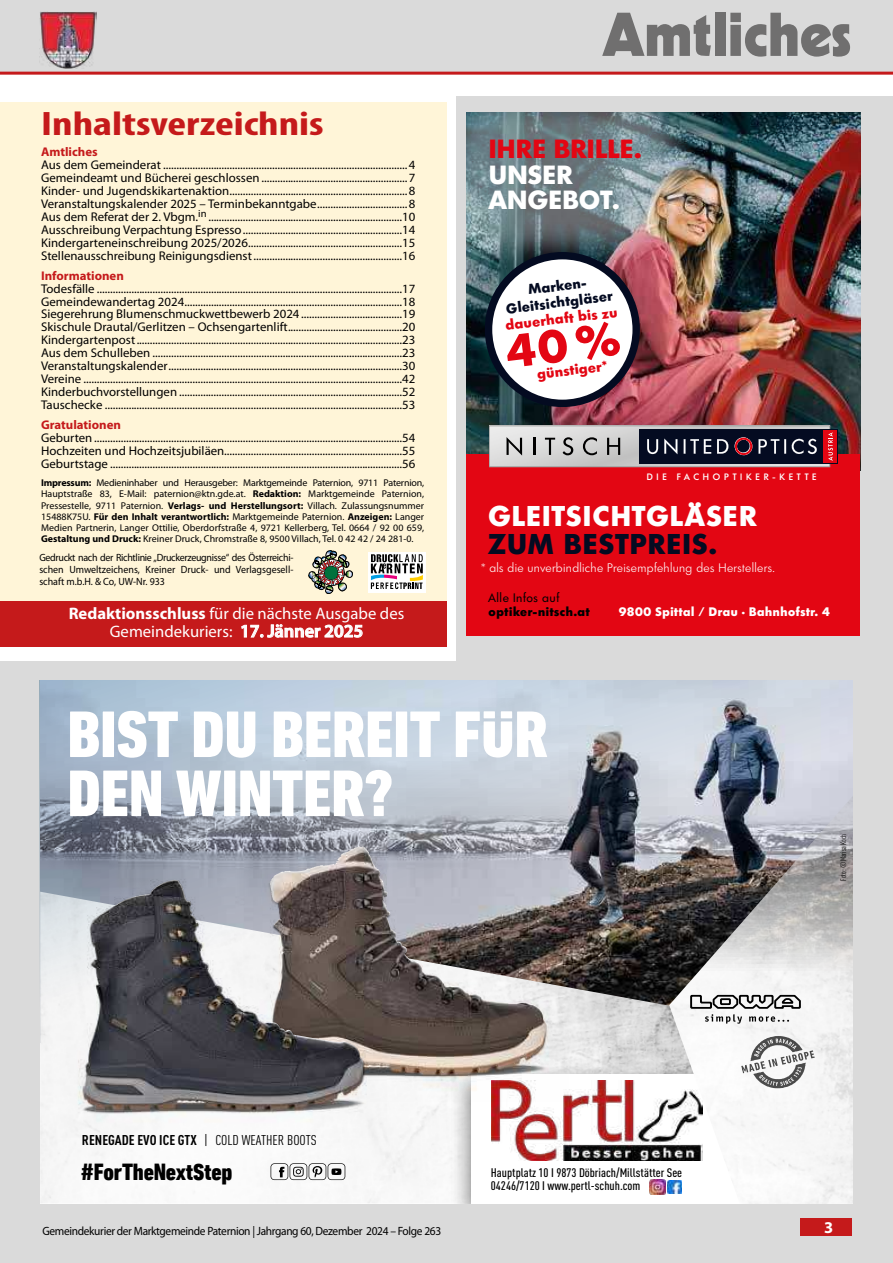
<style>
.page{position:relative;width:893px;height:1263px;background:#fff}
.page>*{position:absolute;margin:0;border:0;box-sizing:border-box;transform-origin:0 0}
.t1{font:800 condensed 66.9px/59.1px "DIN Next LT Pro";letter-spacing:-.005em;color:#fff;scale:1.06 1}
.t2{font:900 60px "Kabel LT Std";color:#706f6f}
.t3{font:700 condensed 34.05px "Myriad Pro";color:#c51a1b;scale:1.31 1}
.t4{font:800 27.75px "Limerick TS";letter-spacing:.06em;color:#fff}
.t5{font:800 27.75px "Limerick TS";letter-spacing:.065em;color:#040b21}
.t6{font:800 25.5px/25.5px "Limerick TS";letter-spacing:.035em;color:#fff}
.t7{font:800 25.5px "Limerick TS";letter-spacing:.035em;color:#e30613}
.t8{font:800 condensed 23.85px "DIN Next LT Pro";letter-spacing:-.01em;color:#000;scale:1.06 1}
.t9{font:16.65px/18.1px "Myriad Pro";color:#fff;text-align:center}
.t10{font:700 16.5px "Myriad Pro";color:#fff}
.t11{font:700 condensed 13.95px "DIN Pro";color:#000;scale:1.06 1}
.t12{font:800 13.8px "Limerick TS";color:#e30613}
.t13{font:800 13.8px/16.5px "Limerick TS";color:#040b21;text-align:center}
.t14{font:12.6px/12.9px "Myriad Pro";color:#000;text-align:justify}
.t15{font:700 12.6px "Myriad Pro";color:#c51a1b}
.t16{font:500 condensed 12.3px/13.4px "DIN Pro";color:#000;scale:1.08 1}
.t17{font:12px "Myriad Pro";letter-spacing:-.03em;color:#000;scale:.95 1}
.t18{font:300 12px "Limerick TS";letter-spacing:.03em;color:#fff}
.t19{font:800 12px "Limerick TS";letter-spacing:.055em;color:#fff}
.t20{font:800 12px "Limerick TS";letter-spacing:.055em;color:#000}
.t21{font:12px "Limerick TS";letter-spacing:.045em;color:#000}
.t22{font:10.5px/12px "Myriad Pro";color:#000;text-align:justify;scale:.95 1}
.t23{font:9.75px/11.2px "Myriad Pro";color:#000;text-align:justify}
.t24{font:500 9px "Limerick TS";letter-spacing:.42em;color:#fff}
.t25{font:condensed 7.95px "DIN Pro";color:#000;scale:.94 1}
.s1{font-weight:700}
.s2{font-weight:600;font-size:18.15px}
.s3{font-weight:400}
</style>
<div class="page">
<div style="left:456px;top:96px;width:437px;height:586px;background:#dadada"></div>
<div style="left:0;top:661px;width:893px;height:602px;background:#dadada"></div>
<div style="left:0;top:0;width:893px;height:72px;background:#dadada"></div>
<hr style="left:0;top:72px;width:893px;height:3px;background:#c51a1b">
<div style="left:800px;top:1218px;width:51px;height:17px;background:#c51a1b"></div>
<img style="left:40px;top:12px;width:56px;height:56px">
<div style="left:0;top:102px;width:446px;height:525px;background:#fff5d8"></div>
<div style="left:0;top:601px;width:446px;height:46px;background:#c51a1b"></div>
<svg style="left:308px;top:550px;width:45px;height:44px"></svg>
<div style="left:368px;top:551px;width:57px;height:41px;background:#fff"></div>
<svg style="left:371px;top:554px;width:52px;height:35px"></svg>
<img style="left:40px;top:1023px;width:629px;height:180px">
<svg style="left:271px;top:1163px;width:74px;height:17px"></svg>
<div style="left:449px;top:1064px;width:377px;height:140px;background:#000;opacity:.55"></div>
<div style="left:471px;top:1074px;width:334px;height:129px;background:#fff"></div>
<img style="left:491px;top:1080px;width:178px;height:80px">
<img style="left:669px;top:1023px;width:184px;height:181px">
<svg style="left:690px;top:1023px;width:111px;height:1px"></svg>
<svg style="left:741px;top:1036px;width:74px;height:53px"></svg>
<svg style="left:40px;top:680px;width:813px;height:343px"></svg>
<svg style="left:484px;top:711px;width:28px;height:46px"></svg>
<img style="left:243px;top:820px;width:326px;height:281px">
<img style="left:270px;top:846px;width:92px;height:6px">
<img style="left:61px;top:852px;width:325px;height:285px">
<img style="left:83px;top:880px;width:90px;height:230px">
<img style="left:650px;top:1179px;width:32px;height:15px">
<img style="left:467px;top:113px;width:393px;height:341px">
<div style="left:467px;top:454px;width:393px;height:182px;background:#e30613"></div>
<div style="left:466px;top:112px;width:234px;height:158px;background:#fff;opacity:.4"></div>
<div style="left:489px;top:256px;width:147px;height:147px;background:#fff;border-radius:50%"></div>
<div style="left:485px;top:252px;width:155px;height:155px;border:7px solid #040b21;border-radius:50%"></div>
<svg style="left:491px;top:428px;width:337px;height:37px"></svg>
<div style="left:489px;top:426px;width:341px;height:41px;border:1px solid #9d9d9c"></div>
<div style="left:639px;top:429px;width:199px;height:35px;background:#040b21"></div>
<div style="left:824px;top:430px;width:13px;height:33px;background:#e30613"></div>
<svg style="left:828px;top:433px;width:5px;height:28px"></svg>
<svg style="left:735px;top:437px;width:17px;height:19px"></svg>
<svg style="left:647px;top:438px;width:64px;height:16px"></svg>
<svg style="left:717px;top:439px;width:11px;height:15px"></svg>
<svg style="left:758px;top:439px;width:59px;height:15px"></svg>
<svg style="left:506px;top:437px;width:16px;height:19px"></svg>
<svg style="left:533px;top:438px;width:2px;height:17px"></svg>
<svg style="left:545px;top:438px;width:10px;height:17px"></svg>
<svg style="left:563px;top:437px;width:10px;height:18px"></svg>
<svg style="left:583px;top:437px;width:14px;height:18px"></svg>
<svg style="left:607px;top:438px;width:13px;height:17px"></svg>
<h3 class="t3" style="left:41px;top:111px;width:217px">Inhaltsverzeichnis</h3>
<p class="t15" style="left:41px;top:147px;width:58px">Amtliches</p>
<p class="t14" style="left:41px;top:159px;width:376px">Aus dem Gemeinderat ............................................................................................4<br>Gemeindeamt und Bücherei geschlossen .......................................................7<br>Kinder- und Jugendskikartenaktion ...................................................................8<br>Veranstaltungskalender 2025 – Terminbekanntgabe ..................................8<br>Aus dem Referat der 2. Vbgm.<sup>in</sup> .........................................................................10<br>Ausschreibung Verpachtung Espresso ............................................................14<br>Kindergarteneinschreibung 2025/2026 ..........................................................15<br>Stellenausschreibung Reinigungsdienst ........................................................16</p>
<p class="t15" style="left:41px;top:271px;width:84px">Informationen</p>
<p class="t14" style="left:41px;top:283px;width:376px">Todesfälle ...................................................................................................................17<br>Gemeindewandertag 2024 ..................................................................................18<br>Siegerehrung Blumenschmuckwettbewerb 2024 ......................................19<br>Skischule Drautal/Gerlitzen – Ochsengartenlift ...........................................20<br>Kindergartenpost ....................................................................................................23<br>Aus dem Schulleben ..............................................................................................23<br>Veranstaltungskalender ........................................................................................30<br>Vereine ........................................................................................................................42<br>Kinderbuchvorstellungen ....................................................................................52<br>Tauschecke ................................................................................................................53</p>
<p class="t15" style="left:41px;top:420px;width:81px">Gratulationen</p>
<p class="t14" style="left:41px;top:432px;width:376px">Geburten ....................................................................................................................54<br>Hochzeiten und Hochzeitsjubiläen...................................................................55<br>Geburtstage ..............................................................................................................56</p>
<p class="t23" style="left:41px;top:478px;width:385px"><span class="s1">Impressum:</span> Medieninhaber und Herausgeber: Marktgemeinde Paternion, 9711 Paternion, Hauptstraße 83, E-Mail: paternion@ktn.gde.at. <span class="s1">Redaktion:</span> Marktgemeinde Paternion, Pressestelle, 9711 Paternion. <span class="s1">Verlags- und Herstellungsort:</span> Villach. Zulassungsnummer 15488K75U. <span class="s1">Für den Inhalt verantwortlich:</span> Marktgemeinde Paternion. <span class="s1">Anzeigen:</span> Langer Medien Partnerin, Langer Ottilie, Oberdorfstraße 4, 9721 Kellerberg, Tel. 0664 / 92 00 659, <span class="s1">Gestaltung und Druck:</span> Kreiner Druck, Chromstraße 8, 9500 Villach, Tel. 0 42 42 / 24 281-0.</p>
<p class="t22" style="left:39px;top:552px;width:269px">Gedruckt nach der Richtlinie „Druckerzeugnisse“ des Österreichi&shy;schen Umweltzeichens, Kreiner Druck- und Verlagsgesell&shy;schaft m.b.H. &amp; Co, UW-Nr. 933</p>
<h3 class="t9" style="left:69px;top:605px;width:337px"><span class="s1">Redaktionsschluss</span> für die nächste Ausgabe des<br>Gemeindekuriers: <span class="s2">17. Jänner 2025</span></h3>
<h2 class="t2" style="left:602px;top:0;width:250px">Amtliches</h2>
<h3 class="t7" style="left:489px;top:136px;width:154px">IHRE BRILLE.</h3>
<h3 class="t6" style="left:489px;top:163px;width:132px">UNSER<br>ANGEBOT.</h3>
<p class="t13" style="left:503px;top:285px;width:108px;rotate:-7deg">Marken-<br>Gleitsichtgläser</p>
<p class="t12" style="left:505px;top:319px;width:113px;rotate:-7deg">dauerhaft bis zu</p>
<p class="t12" style="left:536px;top:367px;width:72px;rotate:-7deg">günstiger*</p>
<p class="t24" style="left:647px;top:471px;width:171px">DIE FACHOPTIKER-KETTE</p>
<h3 class="t4" style="left:488px;top:502px;width:269px">GLEITSICHTGLÄSER</h3>
<h3 class="t5" style="left:488px;top:530px;width:230px">ZUM BESTPREIS.</h3>
<p class="t18" style="left:481px;top:562px;width:295px">* als die unverbindliche Preisempfehlung des Herstellers.</p>
<p class="t21" style="left:489px;top:591px;width:72px">Alle Infos auf</p>
<p class="t20" style="left:489px;top:606px;width:103px">optiker-nitsch.at</p>
<p class="t19" style="left:619px;top:605px;width:213px">9800 Spittal / Drau · Bahnhofstr. 4</p>
<h1 class="t1" style="left:67px;top:710px;width:455px">BIST DU BEREIT F R<br>DEN WINTER?</h1>
<p class="t11" style="left:82px;top:1132px;width:223px">RENEGADE EVO ICE GTX <span class="s3">| COLD WEATHER BOOTS</span></p>
<h3 class="t8" style="left:81px;top:1163px;width:144px">#ForTheNextStep</h3>
<p class="t16" style="left:491px;top:1166px;width:179px">Hauptplatz 10 I 9873 Döbriach/Millstätter See<br>04246/7120 I www.pertl-schuh.com</p>
<p class="t17" style="left:43px;top:1225px;width:421px">Gemeindekurier der Marktgemeinde Paternion | Jahrgang 60, Dezember 2024 – Folge 263</p>
<p class="t25" style="left:839px;top:881px;width:51px;rotate:-90deg">Foto: ©Marisa Koch</p>
<h3 class="t10" style="left:824px;top:1221px;width:11px">3</h3>
</div>
